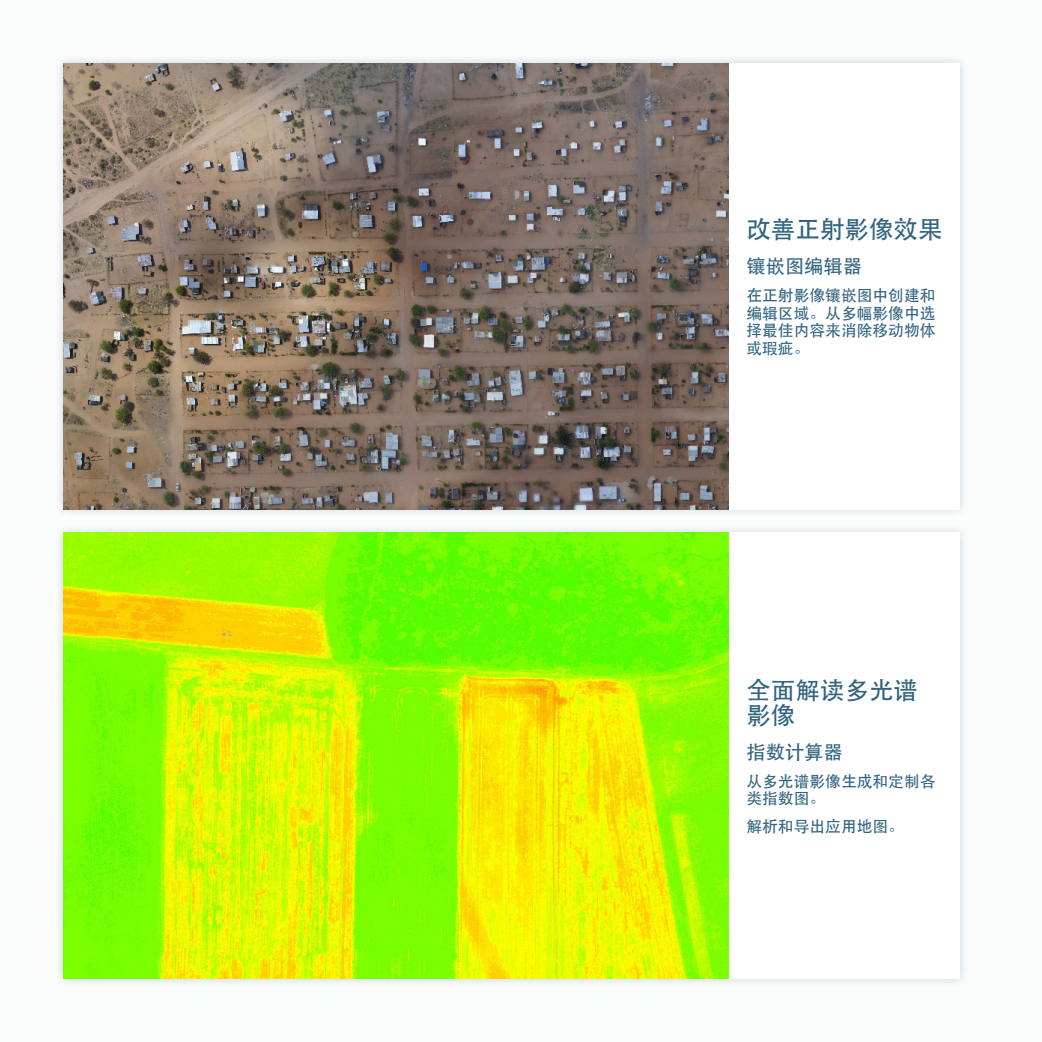
<style>
.page{position:relative;width:1042px;height:1042px;background:#fbfcfc}
.page>*{position:absolute;margin:0;border:0;box-sizing:border-box;transform-origin:0 0}
.t1{font:24.5px/24.5px "ST Heiti";color:#30647f}
.t2{font:19.25px "ST Heiti";color:#30647f}
.t3{font:15.75px/17.5px "ST Heiti";color:#30647f;text-align:justify}
</style>
<div class="page">
<div style="left:53px;top:523px;width:916px;height:465px;background:#30647f;opacity:.25"></div>
<div style="left:63px;top:533px;width:896px;height:446px;background:#fff"></div>
<div style="left:53px;top:53px;width:916px;height:465px;background:#30647f;opacity:.25"></div>
<div style="left:63px;top:63px;width:896px;height:446px;background:#fff"></div>
<img style="left:63px;top:533px;width:666px;height:446px">
<img style="left:63px;top:63px;width:666px;height:446px">
<p class="t1" style="left:746px;top:217px;width:197px">改善正射影像效果</p>
<p class="t2" style="left:746px;top:256px;width:117px">镶嵌图编辑器</p>
<p class="t3" style="left:746px;top:287px;width:190px">在正射影像镶嵌图中创建和编辑区域。从多幅影像中选择最佳内容来消除移动物体或瑕疵。</p>
<p class="t1" style="left:746px;top:678px;width:173px">全面解读多光谱影像</p>
<p class="t2" style="left:746px;top:742px;width:98px">指数计算器</p>
<p class="t3" style="left:746px;top:772px;width:190px">从多光谱影像生成和定制各类指数图。</p>
<p class="t3" style="left:746px;top:818px;width:159px">解析和导出应用地图。</p>
</div>
